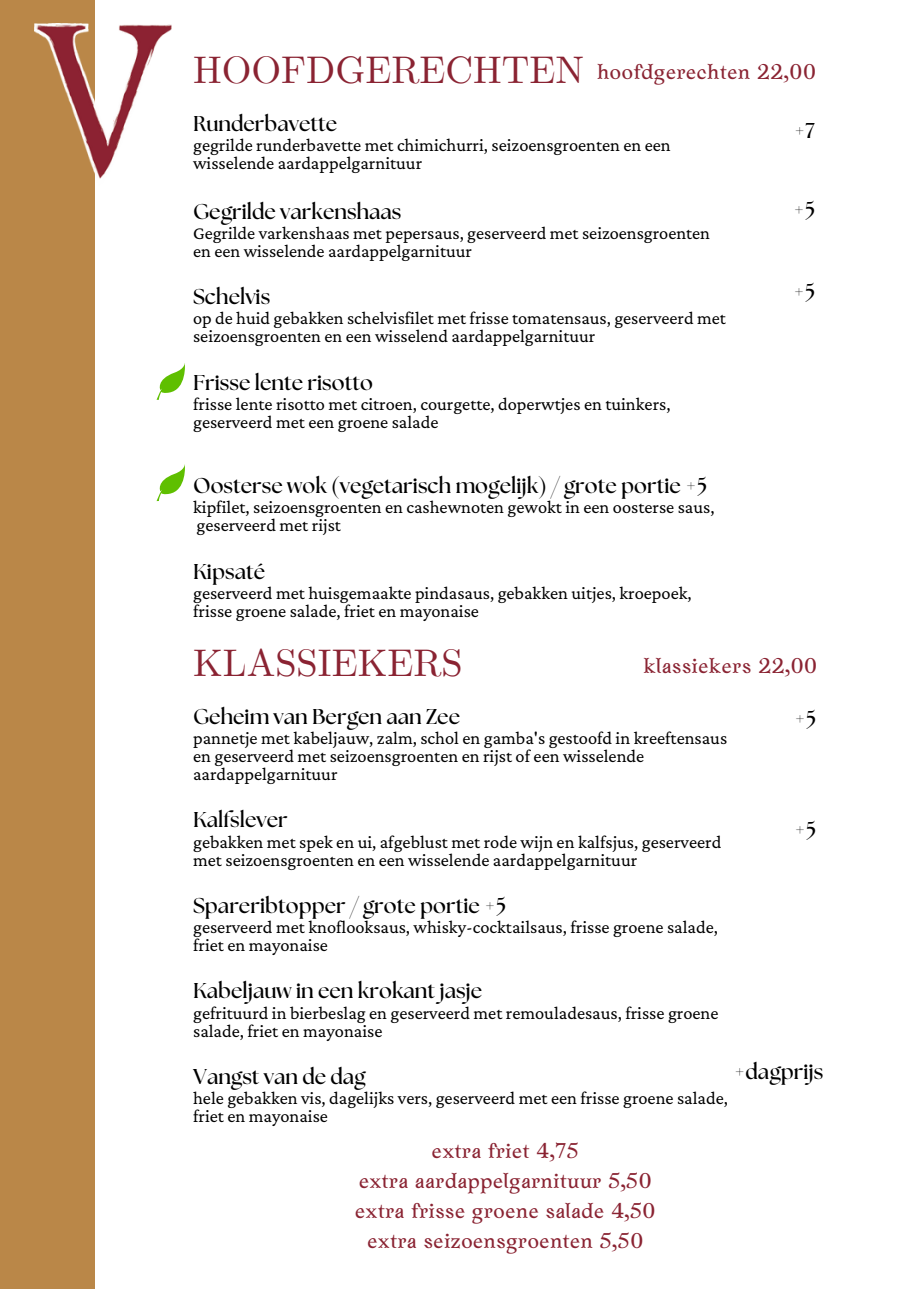
<style>
.page{position:relative;width:918px;height:1289px;background:#fff}
.page>*{position:absolute;margin:0;border:0;box-sizing:border-box;transform-origin:0 0}
.t1{font:38.25px "CMU Serif";color:#8a2332}
.t2{font:700 21.45px "The Seasons";color:#000}
.t3{font:21.45px/29.8px "Zenaida";color:#8a2332;text-align:center}
.t4{font:18.3px/18px "Crimson Pro";color:#000}
</style>
<div class="page">
<div style="left:0;top:0;width:95px;height:1288px;background:#ba8748"></div>
<img style="left:34px;top:23px;width:137px;height:156px">
<svg style="left:156px;top:363px;width:29px;height:37px"></svg>
<svg style="left:156px;top:464px;width:29px;height:37px"></svg>
<p class="t1" style="left:193px;top:47px;width:392px">HOOFDGERECHTEN</p>
<p class="t3" style="left:597px;top:57px;width:221px">hoofdgerechten 22,00</p>
<p class="t2" style="left:193px;top:113px;width:146px">Runderbavette</p>
<p class="t4" style="left:193px;top:136px;width:479px">gegrilde runderbavette met chimichurri, seizoensgroenten en een</p>
<p class="t4" style="left:193px;top:154px;width:231px">wisselende aardappelgarnituur</p>
<h3 class="t2" style="left:193px;top:201px;width:210px">Gegrilde varkenshaas</h3>
<p class="t4" style="left:193px;top:223px;width:519px">Gegrilde varkenshaas met pepersaus, geserveerd met seizoensgroenten</p>
<p class="t4" style="left:193px;top:241px;width:280px">en een wisselende aardappelgarnituur</p>
<p class="t2" style="left:193px;top:287px;width:79px">Schelvis</p>
<p class="t4" style="left:193px;top:309px;width:534px">op de huid gebakken schelvisfilet met frisse tomatensaus, geserveerd met</p>
<p class="t4" style="left:193px;top:327px;width:404px">seizoensgroenten en een wisselend aardappelgarnituur</p>
<p class="t2" style="left:193px;top:372px;width:181px">Frisse lente risotto</p>
<p class="t4" style="left:193px;top:394px;width:479px">frisse lente risotto met citroen, courgette, doperwtjes en tuinkers,</p>
<p class="t4" style="left:193px;top:412px;width:247px">geserveerd met een groene salade</p>
<p class="t2" style="left:193px;top:476px;width:516px">Oosterse wok (vegetarisch mogelijk) / grote portie +5</p>
<p class="t4" style="left:193px;top:498px;width:523px">kipfilet, seizoensgroenten en cashewnoten gewokt in een oosterse saus,</p>
<p class="t4" style="left:197px;top:516px;width:146px">geserveerd met rijst</p>
<p class="t2" style="left:193px;top:561px;width:73px">Kipsaté</p>
<p class="t4" style="left:193px;top:583px;width:500px">geserveerd met huisgemaakte pindasaus, gebakken uitjes, kroepoek,</p>
<p class="t4" style="left:193px;top:601px;width:287px">frisse groene salade, friet en mayonaise</p>
<p class="t2" style="left:794px;top:121px;width:22px">+7</p>
<p class="t2" style="left:793px;top:199px;width:24px">+5</p>
<p class="t2" style="left:793px;top:281px;width:24px">+5</p>
<p class="t1" style="left:193px;top:640px;width:271px">KLASSIEKERS</p>
<p class="t2" style="left:193px;top:706px;width:269px">Geheim van Bergen aan Zee</p>
<p class="t4" style="left:193px;top:728px;width:536px">pannetje met kabeljauw, zalm, schol en gamba's gestoofd in kreeftensaus en geserveerd met seizoensgroenten en rijst of een wisselende aardappelgarnituur</p>
<h2 class="t2" style="left:193px;top:810px;width:96px">Kalfslever</h2>
<h2 class="t4" style="left:193px;top:832px;width:530px">gebakken met spek en ui, afgeblust met rode wijn en kalfsjus, geserveerd met seizoensgroenten en een wisselende aardappelgarnituur</h2>
<h2 class="t2" style="left:193px;top:895px;width:315px">Spareribtopper / grote portie +5</h2>
<p class="t4" style="left:193px;top:917px;width:526px">geserveerd met knoflooksaus, whisky-cocktailsaus, frisse groene salade, friet en mayonaise</p>
<h3 class="t2" style="left:193px;top:981px;width:291px">Kabeljauw in een krokant jasje</h3>
<p class="t4" style="left:193px;top:1003px;width:527px">gefrituurd in bierbeslag en geserveerd met remouladesaus, frisse groene salade, friet en mayonaise</p>
<p class="t2" style="left:193px;top:1066px;width:174px">Vangst van de dag</p>
<p class="t4" style="left:193px;top:1088px;width:536px">hele gebakken vis, dagelijks vers, geserveerd met een frisse groene salade, friet en mayonaise</p>
<p class="t3" style="left:355px;top:1135px;width:303px">extra friet 4,75<br>extra aardappelgarnituur 5,50 extra frisse groene salade 4,50 extra seizoensgroenten 5,50</p>
<h2 class="t3" style="left:644px;top:650px;width:176px">klassiekers 22,00</h2>
<p class="t2" style="left:794px;top:709px;width:24px">+5</p>
<p class="t2" style="left:794px;top:819px;width:24px">+5</p>
<h2 class="t2" style="left:734px;top:1061px;width:91px">+dagprijs</h2>
</div>
